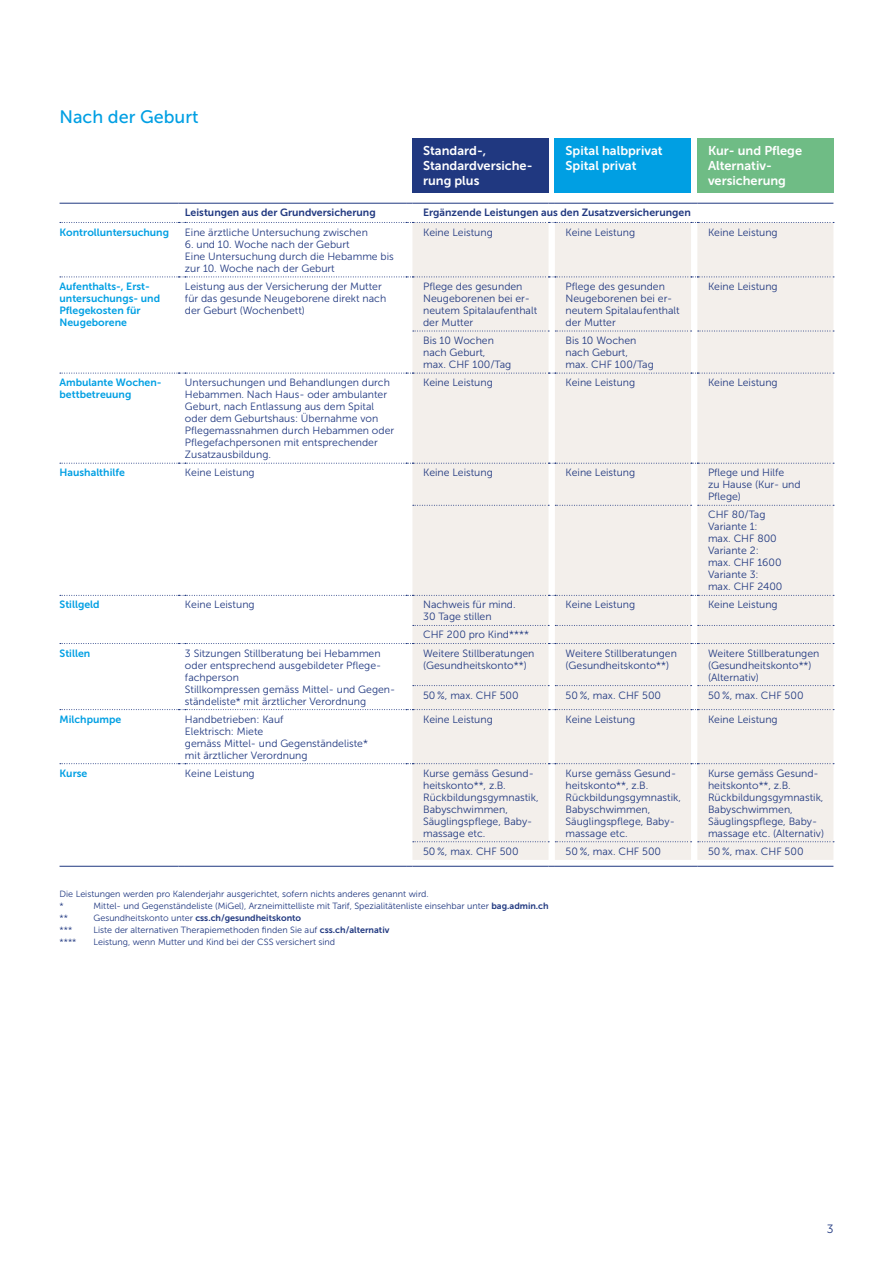
<style>
.page{position:relative;width:893px;height:1263px;background:#fff}
.page>*{position:absolute;margin:0;border:0;box-sizing:border-box;transform-origin:0 0}
.t1{font:18px "Museo Sans 500";color:#009fe3}
.t2{font:12.75px/15px "Museo Sans 700";color:#fff}
.t3{font:12px "Museo Sans 300";color:#203880}
.t4{font:10.5px/12px "Museo Sans 300";color:#203880}
.t5{font:10.5px/12px "Museo Sans 700";color:#009fe3}
.t6{font:10.5px "Museo Sans 700";color:#203880}
.t7{font:9px/12px "Museo Sans 300";color:#203880}
.t8{font:9px "Museo Sans 700";color:#203880}
.s1{font-family:"Museo Sans 700"}
.s2{font-family:"Museo Sans 300"}
</style>
<div class="page">
<div style="left:412px;top:138px;width:137px;height:55px;background:#203880"></div>
<div style="left:555px;top:138px;width:136px;height:55px;background:#009fe3"></div>
<div style="left:697px;top:138px;width:136px;height:55px;background:#6fbc85"></div>
<div style="left:412px;top:223px;width:421px;height:637px;background:#f3efeb"></div>
<svg style="left:413px;top:505px;width:136px;height:1px"></svg>
<svg style="left:555px;top:505px;width:137px;height:1px"></svg>
<svg style="left:698px;top:505px;width:136px;height:1px"></svg>
<svg style="left:60px;top:595px;width:774px;height:1px"></svg>
<svg style="left:413px;top:625px;width:136px;height:1px"></svg>
<svg style="left:555px;top:625px;width:137px;height:1px"></svg>
<svg style="left:698px;top:625px;width:136px;height:1px"></svg>
<svg style="left:413px;top:685px;width:136px;height:1px"></svg>
<svg style="left:555px;top:685px;width:137px;height:1px"></svg>
<svg style="left:698px;top:685px;width:136px;height:1px"></svg>
<svg style="left:413px;top:841px;width:136px;height:1px"></svg>
<svg style="left:555px;top:841px;width:137px;height:1px"></svg>
<svg style="left:698px;top:841px;width:136px;height:1px"></svg>
<svg style="left:60px;top:277px;width:774px;height:1px"></svg>
<svg style="left:413px;top:331px;width:136px;height:1px"></svg>
<svg style="left:555px;top:331px;width:137px;height:1px"></svg>
<svg style="left:698px;top:331px;width:136px;height:1px"></svg>
<svg style="left:60px;top:373px;width:774px;height:1px"></svg>
<svg style="left:60px;top:463px;width:774px;height:1px"></svg>
<svg style="left:60px;top:643px;width:774px;height:1px"></svg>
<svg style="left:60px;top:709px;width:774px;height:1px"></svg>
<svg style="left:60px;top:763px;width:774px;height:1px"></svg>
<hr style="left:60px;top:866px;width:119px;height:1px;background:#203880">
<hr style="left:185px;top:866px;width:221px;height:1px;background:#203880">
<hr style="left:412px;top:866px;width:137px;height:1px;background:#203880">
<hr style="left:555px;top:866px;width:136px;height:1px;background:#203880">
<hr style="left:697px;top:866px;width:136px;height:1px;background:#203880">
<hr style="left:60px;top:203px;width:119px;height:1px;background:#203880">
<hr style="left:185px;top:203px;width:221px;height:1px;background:#203880">
<hr style="left:412px;top:203px;width:137px;height:1px;background:#203880">
<hr style="left:555px;top:203px;width:136px;height:1px;background:#203880">
<hr style="left:697px;top:203px;width:136px;height:1px;background:#203880">
<svg style="left:60px;top:222px;width:774px;height:1px"></svg>
<h1 class="t1" style="left:60px;top:106px;width:141px">Nach der Geburt</h1>
<p class="t2" style="left:423px;top:143px;width:111px">Standard-,<br>Standardversiche&shy;rung plus</p>
<p class="t2" style="left:566px;top:143px;width:99px">Spital halbprivat<br>Spital privat</p>
<p class="t2" style="left:708px;top:143px;width:96px">Kur- und Pflege<br>Alternativ&shy;versicherung</p>
<p class="t6" style="left:185px;top:206px;width:192px">Leistungen aus der Grundversicherung</p>
<p class="t6" style="left:423px;top:206px;width:269px">Ergänzende Leistungen aus den Zusatzversicherungen</p>
<p class="t5" style="left:60px;top:226px;width:111px">Kontrolluntersuchung</p>
<p class="t4" style="left:185px;top:226px;width:184px">Eine ärztliche Untersuchung zwischen</p>
<p class="t4" style="left:185px;top:238px;width:210px">6. und 10. Woche nach der Geburt<br>Eine Untersuchung durch die Hebamme bis zur 10. Woche nach der Geburt</p>
<p class="t4" style="left:423px;top:226px;width:71px">Keine Leistung</p>
<p class="t4" style="left:566px;top:226px;width:71px">Keine Leistung</p>
<p class="t4" style="left:708px;top:226px;width:71px">Keine Leistung</p>
<p class="t5" style="left:60px;top:280px;width:102px">Aufenthalts-, Erst&shy;untersuchungs- und<br>Pflegekosten für<br>Neugeborene</p>
<p class="t4" style="left:185px;top:280px;width:203px">Leistung aus der Versicherung der Mutter für das gesunde Neugeborene direkt nach der Geburt (Wochenbett)</p>
<p class="t4" style="left:423px;top:280px;width:116px">Pflege des gesunden<br>Neugeborenen bei er&shy;neutem Spitalaufenthalt der Mutter</p>
<p class="t4" style="left:566px;top:280px;width:116px">Pflege des gesunden<br>Neugeborenen bei er&shy;neutem Spitalaufenthalt der Mutter</p>
<p class="t4" style="left:708px;top:280px;width:71px">Keine Leistung</p>
<p class="t4" style="left:423px;top:334px;width:90px">Bis 10 Wochen nach Geburt,<br>max. CHF 100/Tag</p>
<p class="t4" style="left:566px;top:334px;width:90px">Bis 10 Wochen nach Geburt,<br>max. CHF 100/Tag</p>
<p class="t5" style="left:60px;top:376px;width:104px">Ambulante Wochen&shy;bettbetreuung</p>
<p class="t4" style="left:185px;top:376px;width:211px">Untersuchungen und Behandlungen durch Hebammen. Nach Haus- oder ambulanter Geburt, nach Entlassung aus dem Spital oder dem Geburtshaus: Übernahme von Pflegemassnahmen durch Hebammen oder Pflegefachpersonen mit entsprechender Zusatzausbildung.</p>
<p class="t4" style="left:423px;top:377px;width:71px">Keine Leistung</p>
<p class="t4" style="left:566px;top:377px;width:71px">Keine Leistung</p>
<p class="t4" style="left:708px;top:377px;width:71px">Keine Leistung</p>
<p class="t5" style="left:60px;top:466px;width:67px">Haushalthilfe</p>
<p class="t4" style="left:185px;top:467px;width:71px">Keine Leistung</p>
<p class="t4" style="left:423px;top:467px;width:71px">Keine Leistung</p>
<p class="t4" style="left:566px;top:467px;width:71px">Keine Leistung</p>
<p class="t4" style="left:708px;top:467px;width:94px">Pflege und Hilfe<br>zu Hause (Kur- und<br>Pflege)</p>
<p class="t4" style="left:708px;top:509px;width:76px">CHF 80/Tag<br>Variante 1: max. CHF 800<br>Variante 2: max. CHF 1600<br>Variante 3: max. CHF 2400</p>
<p class="t5" style="left:60px;top:599px;width:42px">Stillgeld</p>
<p class="t4" style="left:185px;top:599px;width:71px">Keine Leistung</p>
<p class="t4" style="left:423px;top:599px;width:94px">Nachweis für mind.<br>30 Tage stillen</p>
<p class="t4" style="left:566px;top:599px;width:71px">Keine Leistung</p>
<p class="t4" style="left:708px;top:599px;width:71px">Keine Leistung</p>
<p class="t4" style="left:423px;top:629px;width:107px">CHF 200 pro Kind ****</p>
<p class="t5" style="left:60px;top:647px;width:32px">Stillen</p>
<p class="t4" style="left:185px;top:647px;width:212px">3 Sitzungen Stillberatung bei Hebammen oder entsprechend ausgebildeter Pflege&shy;fachperson<br>Stillkompressen gemäss Mittel- und Gegen&shy;ständeliste* mit ärztlicher Verordnung</p>
<p class="t4" style="left:423px;top:647px;width:113px">Weitere Stillberatungen (Gesundheitskonto**)</p>
<p class="t4" style="left:566px;top:647px;width:113px">Weitere Stillberatungen (Gesundheitskonto**)</p>
<p class="t4" style="left:708px;top:647px;width:113px">Weitere Stillberatungen (Gesundheitskonto**) (Alternativ)</p>
<p class="t4" style="left:423px;top:689px;width:97px">50 %, max. CHF 500</p>
<p class="t4" style="left:566px;top:689px;width:97px">50 %, max. CHF 500</p>
<p class="t4" style="left:708px;top:689px;width:97px">50 %, max. CHF 500</p>
<p class="t5" style="left:60px;top:713px;width:63px">Milchpumpe</p>
<p class="t4" style="left:185px;top:713px;width:185px">Handbetrieben: Kauf<br>Elektrisch: Miete<br>gemäss Mittel- und Gegenständeliste* mit ärztlicher Verordnung</p>
<p class="t4" style="left:423px;top:713px;width:71px">Keine Leistung</p>
<p class="t4" style="left:566px;top:713px;width:71px">Keine Leistung</p>
<p class="t4" style="left:708px;top:713px;width:71px">Keine Leistung</p>
<p class="t5" style="left:60px;top:767px;width:29px">Kurse</p>
<p class="t4" style="left:185px;top:767px;width:71px">Keine Leistung</p>
<p class="t4" style="left:423px;top:767px;width:117px">Kurse gemäss Gesund&shy;heitskonto**, z.B.<br>Rückbildungsgymnastik,<br>Babyschwimmen,<br>Säuglingspflege, Baby&shy;massage etc.</p>
<p class="t4" style="left:566px;top:767px;width:117px">Kurse gemäss Gesund&shy;heitskonto**, z.B.<br>Rückbildungsgymnastik,<br>Babyschwimmen,<br>Säuglingspflege, Baby&shy;massage etc.</p>
<p class="t4" style="left:708px;top:767px;width:117px">Kurse gemäss Gesund&shy;heitskonto**, z.B.<br>Rückbildungsgymnastik,<br>Babyschwimmen,<br>Säuglingspflege, Baby&shy;massage etc. (Alternativ)</p>
<p class="t4" style="left:423px;top:845px;width:97px">50 %, max. CHF 500</p>
<p class="t4" style="left:566px;top:845px;width:97px">50 %, max. CHF 500</p>
<p class="t4" style="left:708px;top:845px;width:97px">50 %, max. CHF 500</p>
<p class="t7" style="left:60px;top:887px;width:371px">Die Leistungen werden pro Kalenderjahr ausgerichtet, sofern nichts anderes genannt wird. *</p>
<p class="t7" style="left:94px;top:899px;width:457px">Mittel- und Gegenständeliste (MiGel), Arzneimittelliste mit Tarif, Spezialitätenliste einsehbar unter <span class="s1">bag.admin.ch</span></p>
<p class="t7" style="left:60px;top:911px;width:10px">**</p>
<p class="t8" style="left:94px;top:912px;width:209px"><span class="s2">Gesundheitskonto unter</span> css.ch/gesundheitskonto</p>
<p class="t7" style="left:60px;top:923px;width:14px">***</p>
<p class="t7" style="left:94px;top:923px;width:297px">Liste der alternativen Therapiemethoden finden Sie auf <span class="s1">css.ch/alternativ</span></p>
<p class="t7" style="left:60px;top:935px;width:18px">****</p>
<p class="t7" style="left:94px;top:935px;width:243px">Leistung, wenn Mutter und Kind bei der CSS versichert sind</p>
<p class="t3" style="left:827px;top:1222px;width:8px">3</p>
</div>
